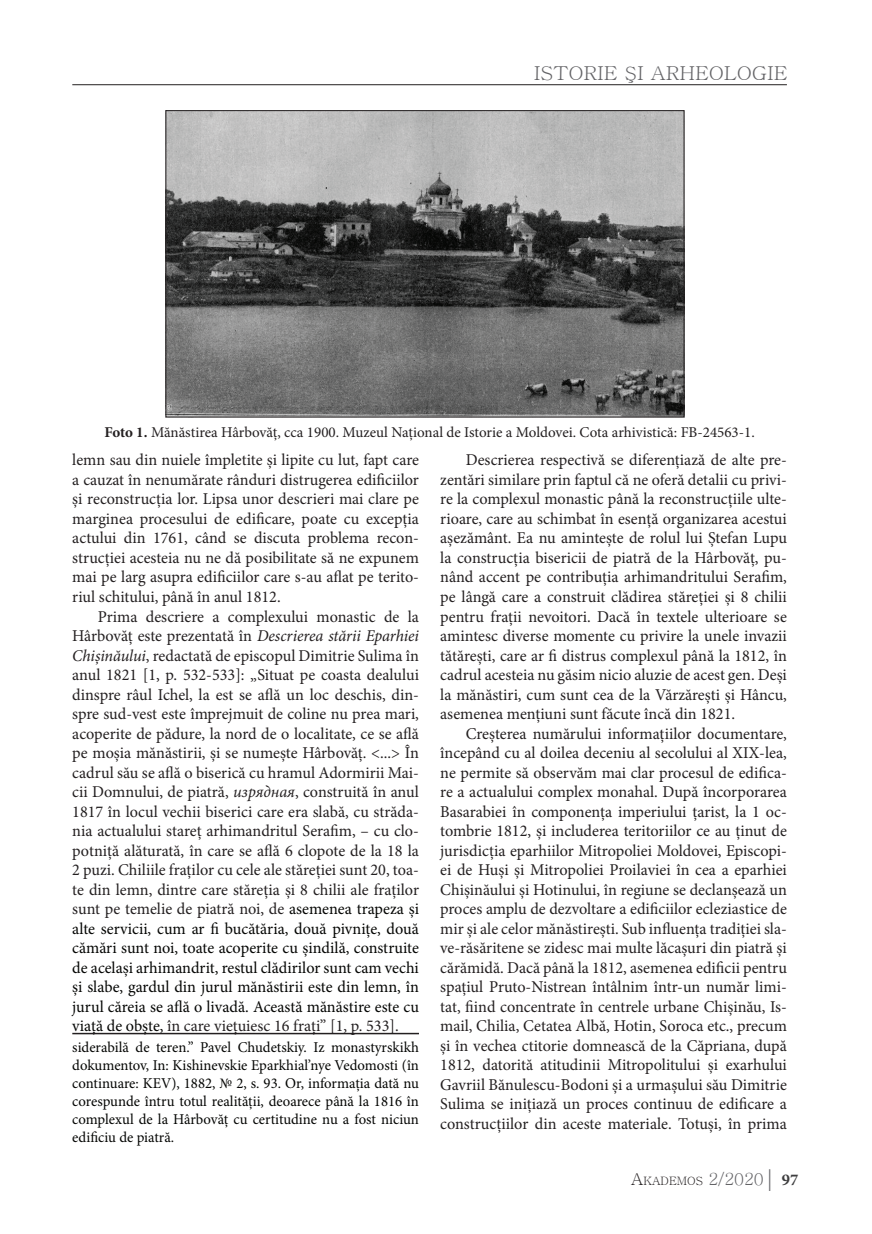
<style>
.page{position:relative;width:872px;height:1234px;background:#fff}
.page>*{position:absolute;margin:0;border:0;box-sizing:border-box;transform-origin:0 0}
.t1{font:19.2px "Batang";color:#636366;scale:1.06 1}
.t2{font:16.5px/19.5px "Minion Pro";color:#231f20;text-align:justify}
.t3{font:15px/18px "Minion Pro";color:#040503;text-align:justify}
.t4{font:15px "Minion Pro";color:#231f20}
.t5{font:11.55px "Batang";color:#231f20}
.s1{font-weight:700}
.s2{font-style:italic}
.s3{color:#040503}
.s4{font-size:16.5px}
.s5{font-size:16.5px;color:#636366}
.s6{font-family:"Garamond";font-size:24px;color:#636366}
.s7{font-family:"Minion Pro";font-weight:700;font-size:16.5px;color:#3e3e3f}
</style>
<div class="page">
<hr style="left:72px;top:84px;width:715px;height:1px;background:#231f20">
<hr style="left:72px;top:1032px;width:347px;height:2px;background:#231f20">
<img style="left:168px;top:112px;width:514px;height:303px">
<div style="left:166px;top:110px;width:518px;height:307px;border:1px solid #231f20"></div>
<p class="t1" style="left:534px;top:64px;width:241px">ISTORIE ŞI ARHEOLOGIE</p>
<p class="t4" style="left:104px;top:422px;width:652px"><span class="s1">Foto 1.</span> Mănăstirea Hârbovăț, cca 1900. Muzeul Național de Istorie a Moldovei. Cota arhivistică: FB-24563-1.</p>
<p class="t2" style="left:72px;top:450px;width:348px">lemn sau din nuiele împletite și lipite cu lut, fapt care a cauzat în nenumărate rânduri distrugerea edificiilor și reconstrucția lor. Lipsa unor descrieri mai clare pe marginea procesului de edificare, poate cu excepția actului din 1761, când se discuta problema recon&shy;strucției acesteia nu ne dă posibilitate să ne expunem mai pe larg asupra edificiilor care s-au aflat pe terito&shy;riul schitului, până în anul 1812.</p>
<p class="t2" style="left:72px;top:606px;width:348px;text-indent:26px">Prima descriere a complexului monastic de la Hârbovăț este prezentată în <span class="s2">Descrierea stării Eparhiei Chișinăului</span>, redactată de episcopul Dimitrie Sulima în anul 1821 [1, p. 532-533]: „Situat pe coasta dealului dinspre râul Ichel, la est se află un loc deschis, din&shy;spre sud-vest este împrejmuit de coline nu prea mari, acoperite de pădure, la nord de o localitate, ce se află pe moșia mănăstirii, și se numește Hârbovăț. &lt;...&gt; În cadrul său se află o biserică cu hramul Adormirii Mai&shy;cii Domnului, de piatră, <span class="s2">изрядная</span>, construită în anul 1817 în locul vechii biserici care era slabă, cu străda&shy;nia actualului stareț arhimandritul Serafim, – cu clo&shy;potniță alăturată, în care se află 6 clopote de la 18 la 2 puzi. Chiliile fraților cu cele ale stăreției sunt 20, toa&shy;te din lemn, dintre care stăreția și 8 chilii ale fraților sunt pe temelie de piatră noi, de <span class="s3">asemenea trapeza și alte servicii, cum ar fi bucătăria, două pivnițe, două cămări sunt noi, toate acoperite cu șindilă, construite de același arhimandrit, restul clădirilor sunt cam vechi și slabe, gardul din jurul mănăstirii este din lemn, în jurul căreia se află o livadă. Această mănăstire este cu viață de obște,</span> în care viețuiesc 16 frați” [1, p. 533].</p>
<p class="t3" style="left:72px;top:1037px;width:348px">siderabilă de teren.” Pavel Chudetskiy. Iz monastyrskikh dokumentov, In: Kishinevskie Eparkhial’nye Vedomosti (în continuare: KEV), 1882, № 2, s. 93. Or, informația dată nu corespunde întru totul realității, deoarece până la 1816 în complexul de la Hârbovăț cu certitudine nu a fost niciun edificiu de piatră.</p>
<p class="t2" style="left:440px;top:450px;width:348px;text-indent:26px">Descrierea respectivă se diferențiază de alte pre&shy;zentări similare prin faptul că ne oferă detalii cu privi&shy;re la complexul monastic până la reconstrucțiile ulte&shy;rioare, care au schimbat în esență organizarea acestui așezământ. Ea nu amintește de rolul lui Ștefan Lupu la construcția bisericii de piatră de la Hârbovăț, pu&shy;nând accent pe contribuția arhimandritului Serafim, pe lângă care a construit clădirea stăreției și 8 chilii pentru frații nevoitori. Dacă în textele ulterioare se amintesc diverse momente cu privire la unele invazii tătărești, care ar fi distrus complexul până la 1812, în cadrul acesteia nu găsim nicio aluzie de acest gen. Deși la mănăstiri, cum sunt cea de la Vărzărești și Hâncu, asemenea mențiuni sunt făcute încă din 1821.</p>
<p class="t2" style="left:440px;top:723px;width:348px;text-indent:26px">Creșterea numărului informațiilor documentare, începând cu al doilea deceniu al secolului al XIX-lea, ne permite să observăm mai clar procesul de edifica&shy;re a actualului complex monahal. După încorporarea Basarabiei în componența imperiului țarist, la 1 oc&shy;tombrie 1812, și includerea teritoriilor ce au ținut de jurisdicția eparhiilor Mitropoliei Moldovei, Episcopi&shy;ei de Huși și Mitropoliei Proilaviei în cea a eparhiei Chișinăului și Hotinului, în regiune se declanșează un proces amplu de dezvoltare a edificiilor ecleziastice de mir și ale celor mănăstirești. Sub influența tradiției sla&shy;ve-răsăritene se zidesc mai multe lăcașuri din piatră și cărămidă. Dacă până la 1812, asemenea edificii pentru spațiul Pruto-Nistrean întâlnim într-un număr limi&shy;tat, fiind concentrate în centrele urbane Chișinău, Is&shy;mail, Chilia, Cetatea Albă, Hotin, Soroca etc., precum și în vechea ctitorie domnească de la Căpriana, după 1812, datorită atitudinii Mitropolitului și exarhului Gavriil Bănulescu-Bodoni și a urmașului său Dimitrie Sulima se inițiază un proces continuu de edificare a construcțiilor din aceste materiale. Totuși, în prima</p>
<p class="t5" style="left:631px;top:1175px;width:168px"><span class="s4">A</span>KADEMOS <span class="s5">2/2020</span><span class="s6">|</span> <span class="s7">97</span></p>
</div>
